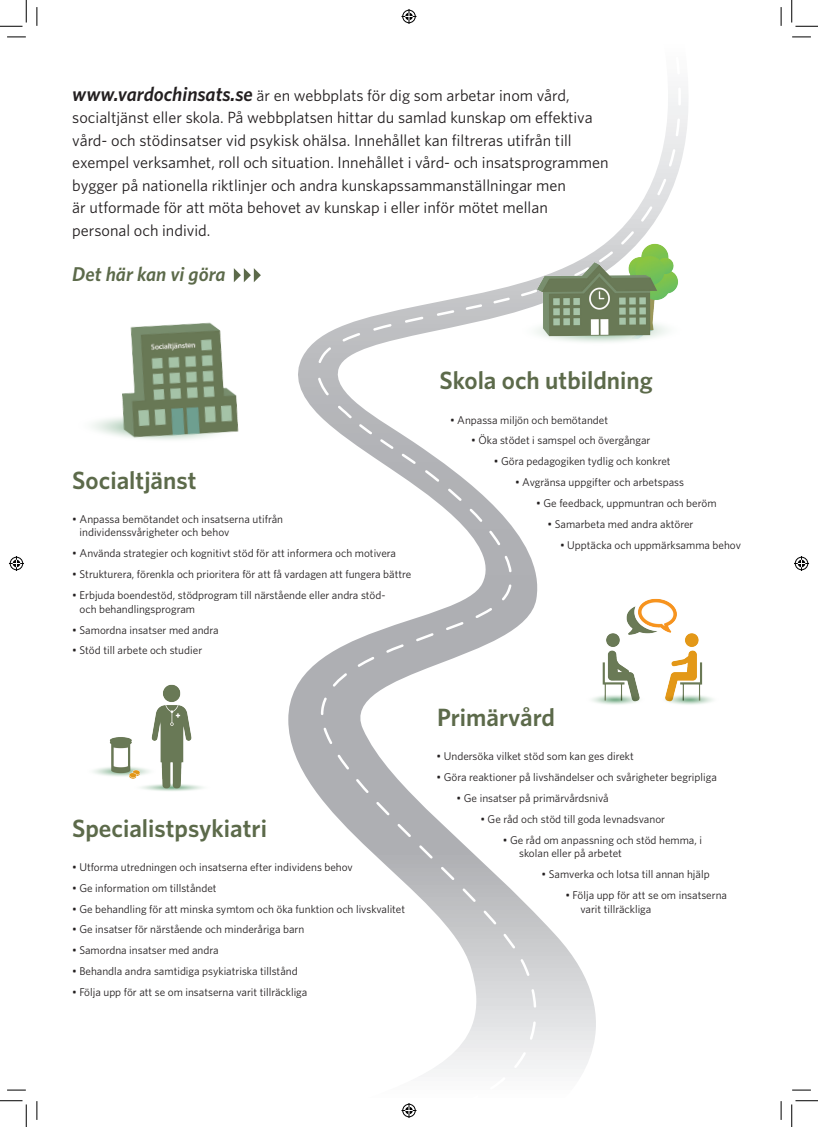
<style>
.page{position:relative;width:818px;height:1127px;background:#fff}
.page>*{position:absolute;margin:0;border:0;box-sizing:border-box;transform-origin:0 0}
.t1{font:600 25px "Whitney";color:#5c6a4a}
.t2{font:italic 600 20px "Whitney";color:#5c6a4a}
.t3{font:16.25px/22.5px "Whitney";color:#231f20}
.t4{font:11.25px/13.8px "Whitney";color:#231f20}
.s1{font-weight:600;font-style:italic;font-size:20px}
</style>
<div class="page">
<svg style="left:288px;top:90px;width:400px;height:702px"></svg>
<img style="left:678px;top:575px;width:35px;height:153px">
<img style="left:93px;top:684px;width:110px;height:107px">
<img style="left:92px;top:322px;width:147px;height:118px">
<svg style="left:678px;top:90px;width:8px;height:140px"></svg>
<svg style="left:316px;top:90px;width:362px;height:983px"></svg>
<img style="left:519px;top:212px;width:164px;height:164px">
<svg style="left:234px;top:268px;width:27px;height:14px"></svg>
<svg style="left:7px;top:36px;width:19px;height:2px"></svg>
<svg style="left:792px;top:36px;width:19px;height:2px"></svg>
<svg style="left:7px;top:1089px;width:19px;height:1px"></svg>
<svg style="left:792px;top:1089px;width:19px;height:1px"></svg>
<svg style="left:36px;top:7px;width:2px;height:19px"></svg>
<svg style="left:36px;top:1101px;width:2px;height:18px"></svg>
<svg style="left:780px;top:7px;width:2px;height:19px"></svg>
<svg style="left:780px;top:1101px;width:2px;height:18px"></svg>
<svg style="left:0;top:0;width:27px;height:27px"></svg>
<svg style="left:0;top:1100px;width:27px;height:26px"></svg>
<svg style="left:791px;top:0;width:27px;height:27px"></svg>
<svg style="left:791px;top:1100px;width:27px;height:26px"></svg>
<svg style="left:401px;top:9px;width:15px;height:15px"></svg>
<svg style="left:401px;top:1103px;width:15px;height:14px"></svg>
<svg style="left:9px;top:556px;width:15px;height:15px"></svg>
<svg style="left:794px;top:556px;width:15px;height:15px"></svg>
<p class="t3" style="left:72px;top:84px;width:538px"><span class="s1">www.vardochinsats.se</span> är en webbplats för dig som arbetar inom vård, socialtjänst eller skola. På webbplatsen hittar du samlad kunskap om effektiva vård- och stödinsatser vid psykisk ohälsa. Innehållet kan filtreras utifrån till exempel verksamhet, roll och situation. Innehållet i vård- och insatsprogrammen bygger på nationella riktlinjer och andra kunskapssammanställningar men<br>är utformade för att möta behovet av kunskap i eller inför mötet mellan personal och individ.</p>
<p class="t2" style="left:72px;top:261px;width:155px">Det här kan vi göra</p>
<p class="t1" style="left:72px;top:463px;width:126px">Socialtjänst</p>
<p class="t4" style="left:80px;top:511px;width:205px;text-indent:-7px">• Anpassa bemötandet och insatserna utifrån individenssvårigheter och behov</p>
<p class="t4" style="left:72px;top:546px;width:325px">• Använda strategier och kognitivt stöd för att informera och motivera</p>
<p class="t4" style="left:72px;top:567px;width:340px">• Strukturera, förenkla och prioritera för att få vardagen att fungera bättre</p>
<p class="t4" style="left:80px;top:587px;width:307px;text-indent:-7px">• Erbjuda boendestöd, stödprogram till närstående eller andra stöd&shy;och behandlingsprogram</p>
<p class="t4" style="left:72px;top:622px;width:148px">• Samordna insatser med andra</p>
<p class="t4" style="left:72px;top:643px;width:131px">• Stöd till arbete och studier</p>
<p class="t1" style="left:72px;top:811px;width:196px">Specialistpsykiatri</p>
<p class="t4" style="left:72px;top:859px;width:282px">• Utforma utredningen och insatserna efter individens behov</p>
<p class="t4" style="left:72px;top:880px;width:146px">• Ge information om tillståndet</p>
<p class="t4" style="left:72px;top:901px;width:335px">• Ge behandling för att minska symtom och öka funktion och livskvalitet</p>
<p class="t4" style="left:72px;top:922px;width:234px">• Ge insatser för närstående och minderåriga barn</p>
<p class="t4" style="left:72px;top:943px;width:148px">• Samordna insatser med andra</p>
<p class="t4" style="left:72px;top:963px;width:227px">• Behandla andra samtidiga psykiatriska tillstånd</p>
<p class="t4" style="left:72px;top:984px;width:237px">• Följa upp för att se om insatserna varit tillräckliga</p>
<p class="t1" style="left:439px;top:364px;width:215px">Skola och utbildning</p>
<p class="t4" style="left:450px;top:412px;width:160px">• Anpassa miljön och bemötandet</p>
<p class="t4" style="left:471px;top:433px;width:181px">• Öka stödet i samspel och övergångar</p>
<p class="t4" style="left:494px;top:454px;width:178px">• Göra pedagogiken tydlig och konkret</p>
<p class="t4" style="left:515px;top:475px;width:170px">• Avgränsa uppgifter och arbetspass</p>
<p class="t4" style="left:536px;top:496px;width:182px">• Ge feedback, uppmuntran och beröm</p>
<p class="t4" style="left:547px;top:516px;width:147px">• Samarbeta med andra aktörer</p>
<p class="t4" style="left:560px;top:537px;width:182px">• Upptäcka och uppmärksamma behov</p>
<p class="t1" style="left:437px;top:700px;width:119px">Primärvård</p>
<p class="t4" style="left:437px;top:749px;width:199px">• Undersöka vilket stöd som kan ges direkt</p>
<p class="t4" style="left:437px;top:769px;width:282px">• Göra reaktioner på livshändelser och svårigheter begripliga</p>
<p class="t4" style="left:457px;top:790px;width:154px">• Ge insatser på primärvårdsnivå</p>
<p class="t4" style="left:480px;top:811px;width:186px">• Ge råd och stöd till goda levnadsvanor</p>
<p class="t4" style="left:519px;top:832px;width:184px;text-indent:-16px">• Ge råd om anpassning och stöd hemma, i skolan eller på arbetet</p>
<p class="t4" style="left:542px;top:867px;width:170px">• Samverka och lotsa till annan hjälp</p>
<p class="t4" style="left:580px;top:887px;width:148px;text-indent:-15px">• Följa upp för att se om insatserna varit tillräckliga</p>
</div>
